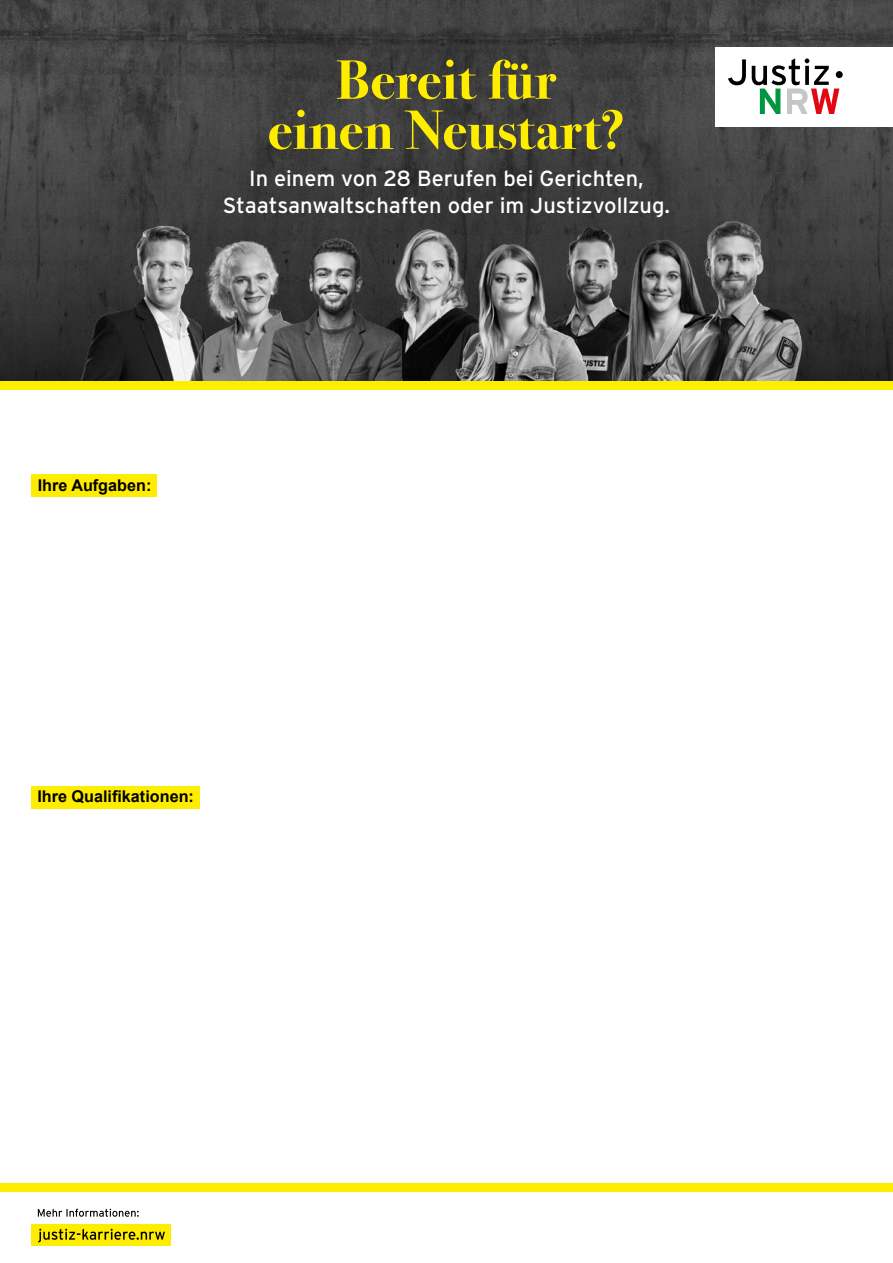
<style>
.page{position:relative;width:893px;height:1263px;background:#fff}
.page>*{position:absolute;margin:0;border:0;box-sizing:border-box;transform-origin:0 0}
.t1{font:700 55.5px/50.1px "Bodoni Sev ITC";color:#ffed00;text-align:center}
.t2{font:21.9px/26.7px "Interstate";color:#fff;text-align:center}
.t3{font:700 16.2px "Arial";color:#000}
</style>
<div class="page">
<svg style="left:0;top:0;width:893px;height:381px;background:#3f3f3f"></svg>
<img style="left:373px;top:222px;width:135px;height:159px">
<img style="left:537px;top:223px;width:93px;height:10px">
<img style="left:583px;top:226px;width:47px;height:155px">
<img style="left:630px;top:219px;width:186px;height:162px">
<img style="left:57px;top:218px;width:195px;height:163px">
<img style="left:184px;top:233px;width:50px;height:148px">
<img style="left:441px;top:233px;width:157px;height:148px">
<img style="left:234px;top:229px;width:180px;height:152px">
<div style="left:0;top:381px;width:893px;height:8px;background:#ffed00"></div>
<div style="left:0;top:1183px;width:893px;height:9px;background:#ffed00"></div>
<div style="left:715px;top:47px;width:178px;height:80px;background:#fff"></div>
<svg style="left:728px;top:58px;width:115px;height:56px"></svg>
<div style="left:31px;top:1224px;width:140px;height:22px;background:#ffed00"></div>
<svg style="left:38px;top:1229px;width:127px;height:13px"></svg>
<svg style="left:38px;top:1209px;width:101px;height:8px"></svg>
<div style="left:31px;top:474px;width:126px;height:23px;background:#ffed00"></div>
<div style="left:31px;top:785px;width:169px;height:23px;background:#ffed00"></div>
<h1 class="t1" style="left:268px;top:57px;width:359px">Bereit für einen Neustart?</h1>
<p class="t2" style="left:223px;top:165px;width:449px">In einem von 28 Berufen bei Gerichten,<br>Staatsanwaltschaften oder im Justizvollzug.</p>
<p class="t3" style="left:38px;top:474px;width:115px">Ihre Aufgaben:</p>
<p class="t3" style="left:37px;top:786px;width:158px">Ihre Qualifikationen:</p>
</div>
